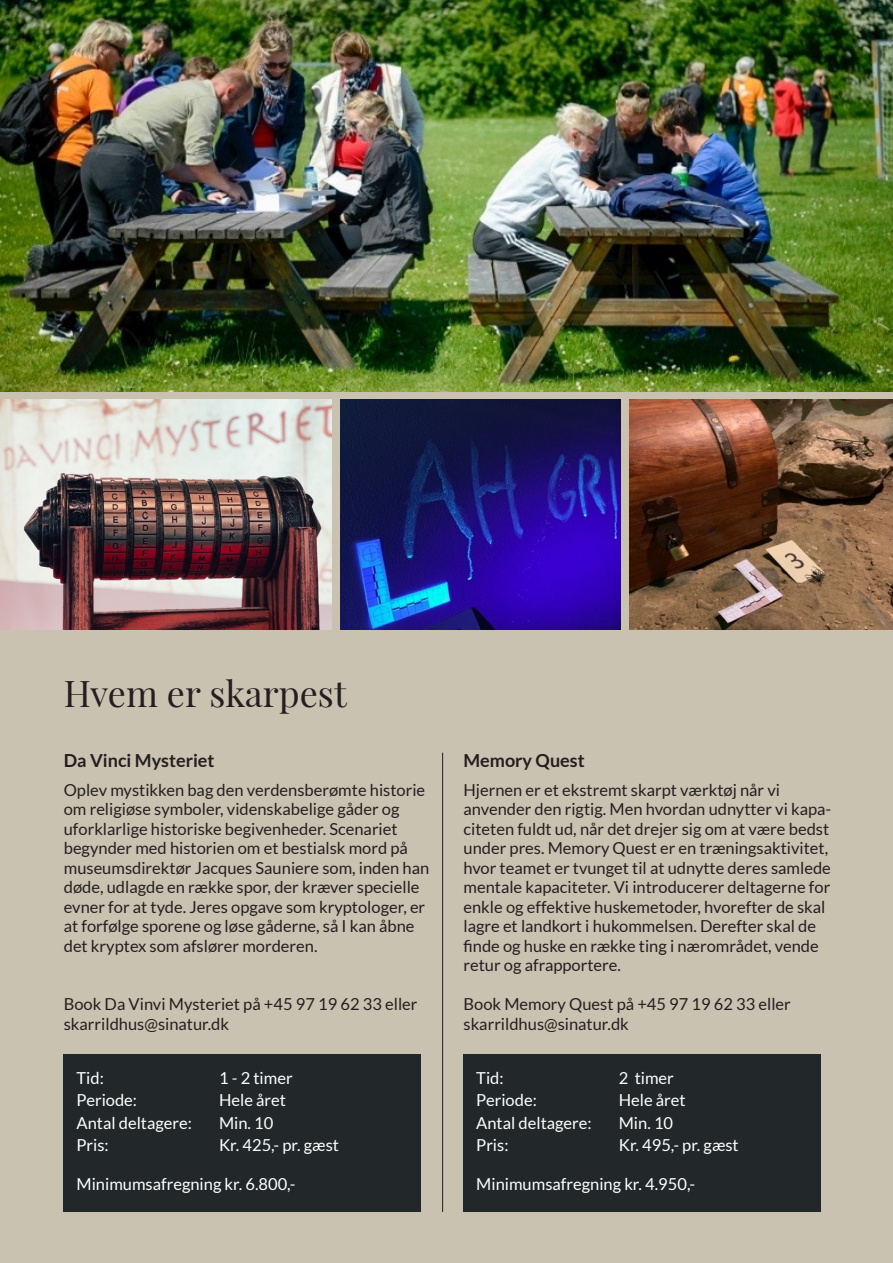
<style>
.page{position:relative;width:893px;height:1263px;background:#cac2b0}
.page>*{position:absolute;margin:0;border:0;box-sizing:border-box;transform-origin:0 0}
.t1{font:36px "Playfair Display";color:#231f20}
.t2{font:700 18px "Lato";color:#231f20}
.t3{font:16.5px/19.5px "Lato";color:#231f20}
.t4{font:16.5px "Lato";color:#fff}
</style>
<div class="page">
<div style="left:64px;top:1054px;width:357px;height:158px;background:#222729"></div>
<div style="left:463px;top:1054px;width:358px;height:158px;background:#222729"></div>
<hr style="left:442px;top:753px;width:1px;height:459px;background:#231f20">
<img style="left:0;top:0;width:893px;height:391px">
<img style="left:0;top:400px;width:332px;height:229px">
<img style="left:629px;top:400px;width:264px;height:229px">
<img style="left:340px;top:400px;width:281px;height:229px">
<p class="t1" style="left:64px;top:671px;width:284px">Hvem er skarpest</p>
<p class="t2" style="left:64px;top:750px;width:152px">Da Vinci Mysteriet</p>
<p class="t3" style="left:64px;top:780px;width:367px">Oplev mystikken bag den verdensberømte historie om religiøse symboler, videnskabelige gåder og uforklarlige historiske begivenheder. Scenariet begynder med historien om et bestialsk mord på museumsdirektør Jacques Sauniere som, inden han døde, udlagde en række spor, der kræver specielle evner for at tyde. Jeres opgave som kryptologer, er at forfølge sporene og løse gåderne, så I kan åbne det kryptex som afslører morderen.</p>
<p class="t3" style="left:64px;top:994px;width:355px">Book Da Vinvi Mysteriet på +45 97 19 62 33 eller</p>
<p class="t3" style="left:64px;top:1014px;width:167px">skarrildhus@sinatur.dk</p>
<p class="t4" style="left:77px;top:1069px;width:29px">Tid:</p>
<p class="t4" style="left:219px;top:1069px;width:75px">1 - 2 timer</p>
<p class="t4" style="left:77px;top:1091px;width:62px">Periode:</p>
<p class="t4" style="left:219px;top:1091px;width:68px">Hele året</p>
<p class="t4" style="left:77px;top:1114px;width:117px">Antal deltagere:</p>
<p class="t4" style="left:219px;top:1114px;width:56px">Min. 10</p>
<p class="t4" style="left:77px;top:1136px;width:34px">Pris:</p>
<p class="t4" style="left:219px;top:1136px;width:122px">Kr. 425,- pr. gæst</p>
<p class="t4" style="left:77px;top:1175px;width:220px">Minimumsafregning kr. 6.800,-</p>
<p class="t2" style="left:463px;top:750px;width:123px">Memory Quest</p>
<p class="t3" style="left:463px;top:780px;width:318px">Hjernen er et ekstremt skarpt værktøj når vi</p>
<p class="t3" style="left:463px;top:799px;width:369px">anvender den rigtig. Men hvordan udnytter vi kapa-</p>
<p class="t3" style="left:463px;top:819px;width:369px">citeten fuldt ud, når det drejer sig om at være bedst under pres. Memory Quest er en træningsaktivitet, hvor teamet er tvunget til at udnytte deres samlede mentale kapaciteter. Vi introducerer deltagerne for enkle og effektive huskemetoder, hvorefter de skal lagre et landkort i hukommelsen. Derefter skal de finde og huske en række ting i nærområdet, vende retur og afrapportere.</p>
<p class="t3" style="left:463px;top:994px;width:329px">Book Memory Quest på +45 97 19 62 33 eller</p>
<p class="t3" style="left:463px;top:1014px;width:167px">skarrildhus@sinatur.dk</p>
<p class="t4" style="left:476px;top:1069px;width:29px">Tid:</p>
<p class="t4" style="left:619px;top:1069px;width:57px">2 timer</p>
<p class="t4" style="left:476px;top:1091px;width:62px">Periode:</p>
<p class="t4" style="left:619px;top:1091px;width:68px">Hele året</p>
<p class="t4" style="left:476px;top:1114px;width:117px">Antal deltagere:</p>
<p class="t4" style="left:619px;top:1114px;width:56px">Min. 10</p>
<p class="t4" style="left:476px;top:1136px;width:34px">Pris:</p>
<p class="t4" style="left:619px;top:1136px;width:122px">Kr. 495,- pr. gæst</p>
<p class="t4" style="left:476px;top:1175px;width:220px">Minimumsafregning kr. 4.950,-</p>
</div>
